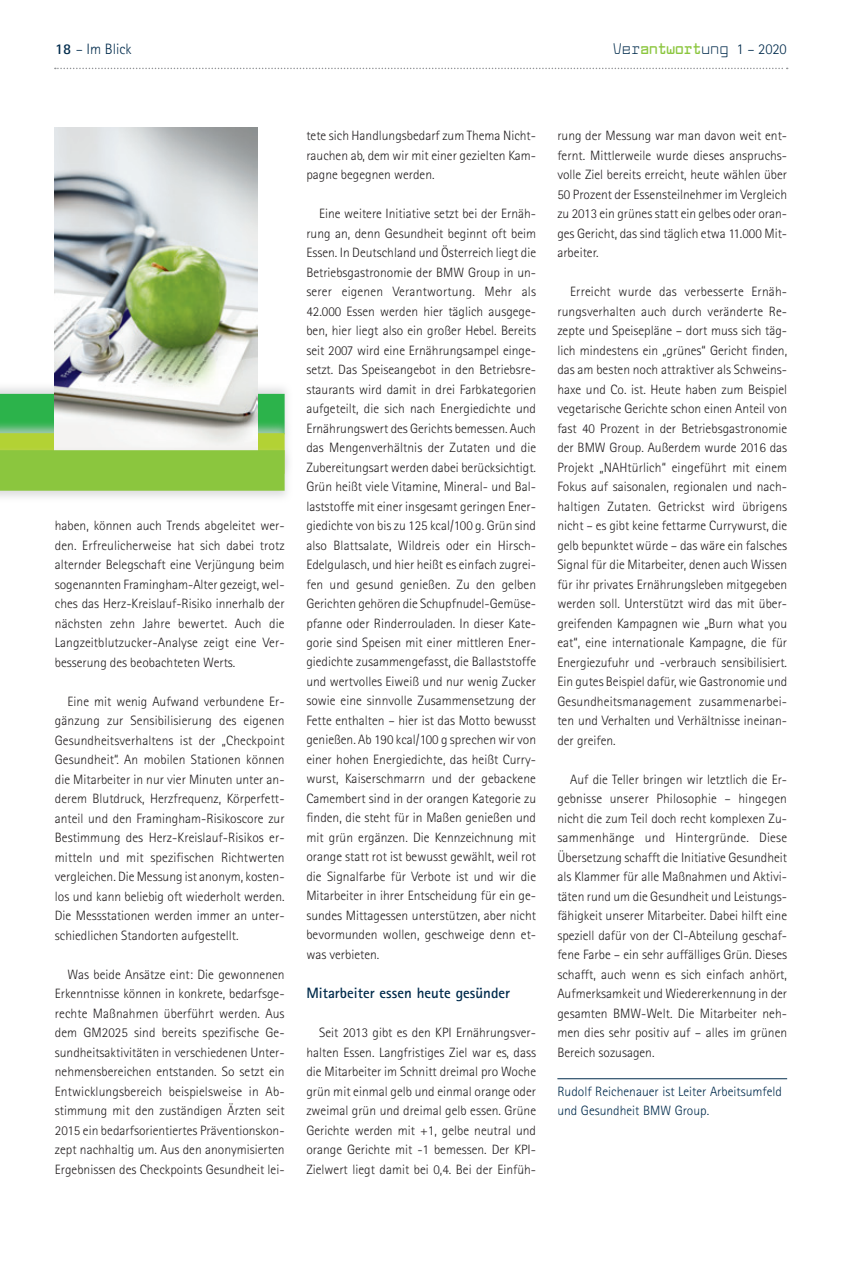
<style>
.page{position:relative;width:851px;height:1263px;background:#fff}
.page>*{position:absolute;margin:0;border:0;box-sizing:border-box;transform-origin:0 0}
.t1{font:700 15px "Rotis Sans Serif Std";color:#002b4c}
.t2{font:700 15px "Larabiefont Rg";color:#8bc63e}
.t3{font:300 15px "Rotis Sans Serif Std";color:#002b4c}
.t4{font:300 13.5px/19.5px "Rotis Sans Serif Std";color:#231f20;text-align:justify}
.t5{font:300 13.5px/19.5px "Rotis Sans Serif Std";color:#002b4c}
.s1{font-weight:700}
.s2{font-weight:400;color:#002b4c}
.s3{font-family:"Rotis Sans Serif Std";font-weight:300;color:#002b4c}
</style>
<div class="page">
<svg style="left:55px;top:68px;width:732px;height:1px"></svg>
<hr style="left:557px;top:1078px;width:230px;height:1px;background:#002b4c">
<div style="left:0;top:381px;width:293px;height:57px;background:#d1d2d4;opacity:.75"></div>
<div style="left:7px;top:394px;width:257px;height:40px;background:#2cb34b"></div>
<div style="left:0;top:421px;width:293px;height:56px;background:#d1d2d4;opacity:.75"></div>
<div style="left:7px;top:433px;width:257px;height:41px;background:#b3d234"></div>
<img style="left:54px;top:128px;width:204px;height:318px">
<div style="left:0;top:446px;width:293px;height:57px;background:#d1d2d4;opacity:.75"></div>
<div style="left:7px;top:450px;width:257px;height:41px;background:#8bc63e"></div>
<p class="t3" style="left:55px;top:40px;width:78px"><span class="s1">18</span> – Im Blick</p>
<p class="t2" style="left:612px;top:38px;width:175px"><span class="s2">Ver</span>antwort<span class="s2">ung</span> <span class="s3">1 – 2020</span></p>
<p class="t4" style="left:55px;top:516px;width:231px">haben, können auch Trends abgeleitet wer&shy;den. Erfreulicherweise hat sich dabei trotz alternder Belegschaft eine Verjüngung beim sogenannten Framingham-Alter gezeigt, wel&shy;ches das Herz-Kreislauf-Risiko innerhalb der nächsten zehn Jahre bewertet. Auch die Langzeitblutzucker-Analyse zeigt eine Ver&shy;besserung des beobachteten Werts.</p>
<p class="t4" style="left:55px;top:691px;width:231px;text-indent:13px">Eine mit wenig Aufwand verbundene Er&shy;gänzung zur Sensibilisierung des eigenen Gesundheitsverhaltens ist der „Checkpoint Gesundheit“. An mobilen Stationen können die Mitarbeiter in nur vier Minuten unter an&shy;derem Blutdruck, Herzfrequenz, Körperfett&shy;anteil und den Framingham-Risikoscore zur Bestimmung des Herz-Kreislauf-Risikos er&shy;mitteln und mit spezifischen Richtwerten vergleichen. Die Messung ist anonym, kosten&shy;los und kann beliebig oft wiederholt werden.<br>Die Messstationen werden immer an unter&shy;schiedlichen Standorten aufgestellt.</p>
<p class="t4" style="left:55px;top:964px;width:231px;text-indent:13px">Was beide Ansätze eint: Die gewonnenen Erkenntnisse können in konkrete, bedarfsge&shy;rechte Maßnahmen überführt werden. Aus dem GM2025 sind bereits spezifische Ge&shy;sundheitsaktivitäten in verschiedenen Unter&shy;nehmensbereichen entstanden. So setzt ein Entwicklungsbereich beispielsweise in Ab&shy;stimmung mit den zuständigen Ärzten seit 2015 ein bedarfsorientiertes Präventionskon&shy;zept nachhaltig um. Aus den anonymisierten Ergebnissen des Checkpoints Gesundheit lei-</p>
<p class="t4" style="left:306px;top:126px;width:231px">tete sich Handlungsbedarf zum Thema Nicht&shy;rauchen ab, dem wir mit einer gezielten Kam&shy;pagne begegnen werden.</p>
<p class="t4" style="left:306px;top:204px;width:231px;text-indent:13px">Eine weitere Initiative setzt bei der Ernäh&shy;rung an, denn Gesundheit beginnt oft beim Essen. In Deutschland und Österreich liegt die Betriebsgastronomie der BMW Group in un&shy;serer eigenen Verantwortung. Mehr als 42.000 Essen werden hier täglich ausgege&shy;ben, hier liegt also ein großer Hebel. Bereits seit 2007 wird eine Ernährungsampel einge&shy;setzt. Das Speiseangebot in den Betriebsre&shy;staurants wird damit in drei Farbkategorien aufgeteilt, die sich nach Energiedichte und Ernährungswert des Gerichts bemessen. Auch das Mengenverhältnis der Zutaten und die Zubereitungsart werden dabei berücksichtigt.<br>Grün heißt viele Vitamine, Mineral- und Bal&shy;laststoffe mit einer insgesamt geringen Ener&shy;giedichte von bis zu 125 kcal/100 g. Grün sind also Blattsalate, Wildreis oder ein Hirsch-Edelgulasch, und hier heißt es einfach zugrei&shy;fen und gesund genießen. Zu den gelben Gerichten gehören die Schupfnudel-Gemüse&shy;pfanne oder Rinderrouladen. In dieser Kate&shy;gorie sind Speisen mit einer mittleren Ener&shy;giedichte zusammengefasst, die Ballaststoffe und wertvolles Eiweiß und nur wenig Zucker sowie eine sinnvolle Zusammensetzung der Fette enthalten – hier ist das Motto bewusst genießen. Ab 190 kcal/100 g sprechen wir von einer hohen Energiedichte, das heißt Curry&shy;wurst, Kaiserschmarrn und der gebackene Camembert sind in der orangen Kategorie zu finden, die steht für in Maßen genießen und mit grün ergänzen. Die Kennzeichnung mit orange statt rot ist bewusst gewählt, weil rot die Signalfarbe für Verbote ist und wir die Mitarbeiter in ihrer Entscheidung für ein ge&shy;sundes Mittagessen unterstützen, aber nicht bevormunden wollen, geschweige denn et&shy;was verbieten.</p>
<p class="t1" style="left:306px;top:984px;width:205px">Mitarbeiter essen heute gesünder</p>
<p class="t4" style="left:306px;top:1023px;width:231px;text-indent:13px">Seit 2013 gibt es den KPI Ernährungsver&shy;halten Essen. Langfristiges Ziel war es, dass die Mitarbeiter im Schnitt dreimal pro Woche grün mit einmal gelb und einmal orange oder zweimal grün und dreimal gelb essen. Grüne Gerichte werden mit +1, gelbe neutral und orange Gerichte mit -1 bemessen. Der KPI-Zielwert liegt damit bei 0,4. Bei der Einfüh-</p>
<p class="t4" style="left:557px;top:126px;width:231px">rung der Messung war man davon weit ent&shy;fernt. Mittlerweile wurde dieses anspruchs&shy;volle Ziel bereits erreicht, heute wählen über 50 Prozent der Essensteilnehmer im Vergleich zu 2013 ein grünes statt ein gelbes oder oran&shy;ges Gericht, das sind täglich etwa 11.000 Mit&shy;arbeiter.</p>
<p class="t4" style="left:557px;top:282px;width:231px;text-indent:13px">Erreicht wurde das verbesserte Ernäh&shy;rungsverhalten auch durch veränderte Re&shy;zepte und Speisepläne – dort muss sich täg&shy;lich mindestens ein „grünes“ Gericht finden, das am besten noch attraktiver als Schweins&shy;haxe und Co. ist. Heute haben zum Beispiel vegetarische Gerichte schon einen Anteil von fast 40 Prozent in der Betriebsgastronomie der BMW Group. Außerdem wurde 2016 das Projekt „NAHtürlich“ eingeführt mit einem Fokus auf saisonalen, regionalen und nach&shy;haltigen Zutaten. Getrickst wird übrigens nicht – es gibt keine fettarme Currywurst, die gelb bepunktet würde – das wäre ein falsches Signal für die Mitarbeiter, denen auch Wissen für ihr privates Ernährungsleben mitgegeben werden soll. Unterstützt wird das mit über&shy;greifenden Kampagnen wie „Burn what you eat“, eine internationale Kampagne, die für Energiezufuhr und -verbrauch sensibilisiert.<br>Ein gutes Beispiel dafür, wie Gastronomie und Gesundheitsmanagement zusammenarbei&shy;ten und Verhalten und Verhältnisse ineinan&shy;der greifen.</p>
<p class="t4" style="left:557px;top:769px;width:231px;text-indent:13px">Auf die Teller bringen wir letztlich die Er&shy;gebnisse unserer Philosophie – hingegen nicht die zum Teil doch recht komplexen Zu&shy;sammenhänge und Hintergründe. Diese Übersetzung schafft die Initiative Gesundheit als Klammer für alle Maßnahmen und Aktivi&shy;täten rund um die Gesundheit und Leistungs&shy;fähigkeit unserer Mitarbeiter. Dabei hilft eine speziell dafür von der CI-Abteilung geschaf&shy;fene Farbe – ein sehr auffälliges Grün. Dieses schafft, auch wenn es sich einfach anhört, Aufmerksamkeit und Wiedererkennung in der gesamten BMW-Welt. Die Mitarbeiter neh&shy;men dies sehr positiv auf – alles im grünen Bereich sozusagen.</p>
<p class="t5" style="left:557px;top:1081px;width:226px">Rudolf Reichenauer ist Leiter Arbeitsumfeld und Gesundheit BMW Group.</p>
</div>
